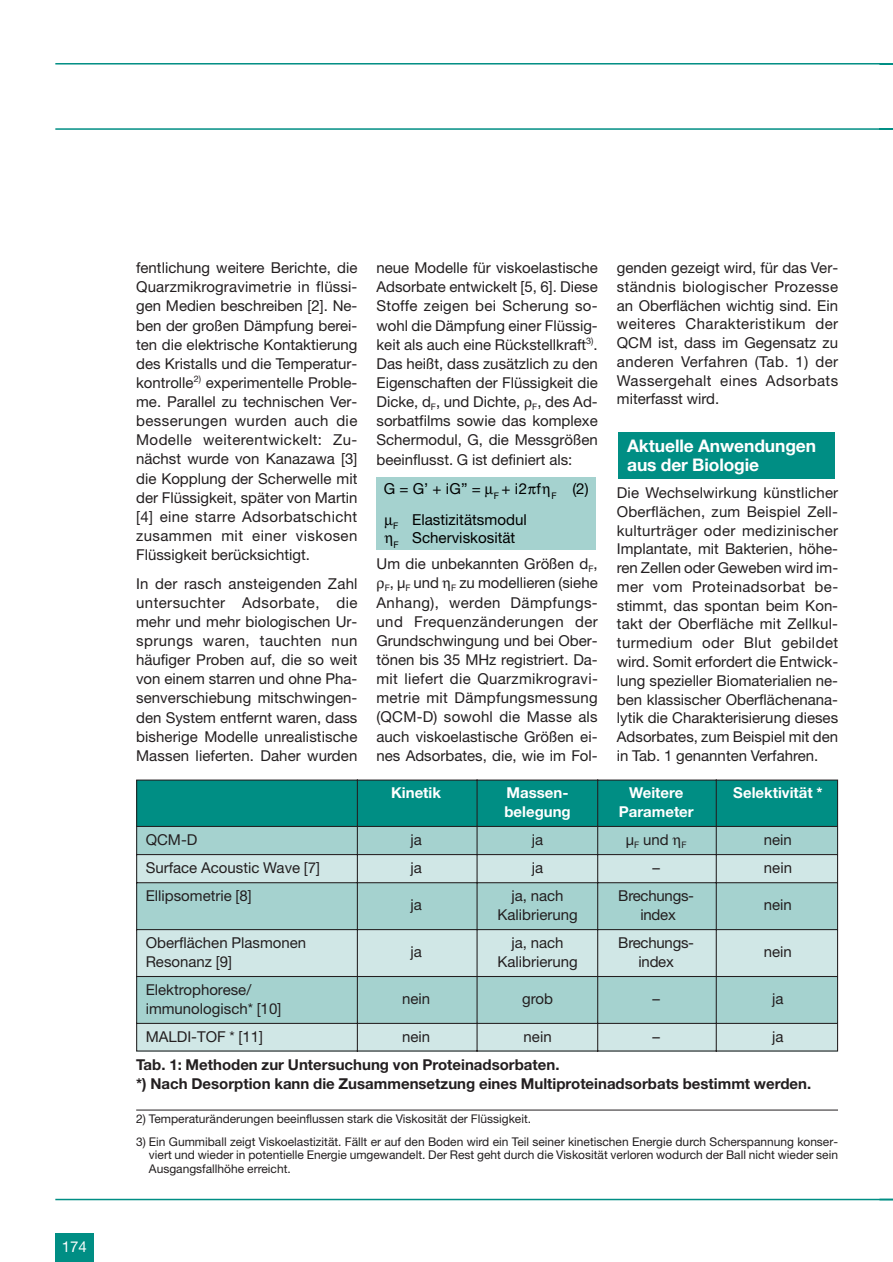
<style>
.page{position:relative;width:893px;height:1262px;background:#fff}
.page>*{position:absolute;margin:0;border:0;box-sizing:border-box;transform-origin:0 0}
.t1{font:700 17.4px/18.8px "Helvetica Neue";letter-spacing:-.005em;color:#fff}
.t2{font:15.15px/18.1px "Helvetica Neue";color:#000}
.t3{font:15px/19.2px "Helvetica Neue";color:#231f20;text-align:justify}
.t4{font:700 15px/18.8px "Helvetica Neue";color:#231f20}
.t5{font:700 15px "Helvetica Neue";color:#fff}
.t6{font:15px "Helvetica Neue";color:#fff}
.t7{font:12px/13.5px "Helvetica Neue";color:#231f20;text-align:justify}
.t8{font:9.15px/18.1px "Helvetica Neue";color:#000}
</style>
<div class="page">
<div style="left:618px;top:432px;width:217px;height:47px;background:#008e84"></div>
<div style="left:376px;top:478px;width:219px;height:72px;background:#a5d2cf"></div>
<hr style="left:55px;top:63px;width:837px;height:1px;background:#008e84">
<hr style="left:55px;top:128px;width:837px;height:2px;background:#008e84">
<hr style="left:55px;top:1198px;width:837px;height:2px;background:#008e84">
<div style="left:55px;top:1233px;width:39px;height:29px;background:#008e84"></div>
<hr style="left:136px;top:1109px;width:702px;height:1px;background:#231f20">
<svg style="left:136px;top:779px;width:703px;height:273px;background:#94c7c4"></svg>
<svg style="left:672px;top:837px;width:8px;height:11px"></svg>
<p class="t6" style="left:62px;top:1241px;width:27px">174</p>
<p class="t3" style="left:136px;top:260px;width:223px">fentlichung weitere Berichte, die Quarzmikrogravimetrie in flüssi&shy;gen Medien beschreiben [2]. Ne&shy;ben der großen Dämpfung berei&shy;ten die elektrische Kontaktierung des Kristalls und die Temperatur&shy;kontrolle<sup>2)</sup> experimentelle Proble&shy;me. Parallel zu technischen Ver&shy;besserungen wurden auch die Modelle weiterentwickelt: Zu&shy;nächst wurde von Kanazawa [3] die Kopplung der Scherwelle mit der Flüssigkeit, später von Martin [4] eine starre Adsorbatschicht zusammen mit einer viskosen Flüssigkeit berücksichtigt.</p>
<p class="t3" style="left:136px;top:575px;width:223px">In der rasch ansteigenden Zahl untersuchter Adsorbate, die mehr und mehr biologischen Ur&shy;sprungs waren, tauchten nun häufiger Proben auf, die so weit von einem starren und ohne Pha&shy;senverschiebung mitschwingen&shy;den System entfernt waren, dass bisherige Modelle unrealistische Massen lieferten. Daher wurden</p>
<p class="t3" style="left:376px;top:260px;width:223px">neue Modelle für viskoelastische Adsorbate entwickelt [5, 6]. Diese Stoffe zeigen bei Scherung so&shy;wohl die Dämpfung einer Flüssig&shy;keit als auch eine Rückstellkraft<sup>3)</sup>.<br>Das heißt, dass zusätzlich zu den Eigenschaften der Flüssigkeit die Dicke, d<sub>F</sub>, und Dichte, <sub>F</sub>, des Ad&shy;sorbatfilms sowie das komplexe Schermodul, G, die Messgrößen beeinflusst. G ist definiert als:</p>
<p class="t2" style="left:384px;top:481px;width:206px">G = G’ + iG” = <sub>F</sub> + i2 f <sub>F</sub> (2)</p>
<p class="t8" style="left:393px;top:518px;width:7px">F<br>F</p>
<p class="t2" style="left:412px;top:512px;width:116px">Elastizitätsmodul<br>Scherviskosität</p>
<p class="t3" style="left:376px;top:556px;width:223px;text-align:center">Um die unbekannten Größen d<sub>F</sub>,<br><sub>F</sub>, µ<sub>F</sub> und <sub>F</sub> zu modellieren (siehe<br>Anhang), werden Dämpfungs&shy;und Frequenzänderungen der<br>Grundschwingung und bei Ober&shy;tönen bis 35 MHz registriert. Da&shy;mit liefert die Quarzmikrogravi&shy;metrie mit Dämpfungsmessung (QCM-D) sowohl die Masse als auch viskoelastische Größen ei&shy;nes Adsorbates, die, wie im Fol-</p>
<p class="t3" style="left:617px;top:260px;width:223px;line-height:18.8px">genden gezeigt wird, für das Ver&shy;ständnis biologischer Prozesse an Oberflächen wichtig sind. Ein weiteres Charakteristikum der QCM ist, dass im Gegensatz zu anderen Verfahren (Tab. 1) der Wassergehalt eines Adsorbats miterfasst wird.</p>
<p class="t1" style="left:627px;top:438px;width:190px">Aktuelle Anwendungen aus der Biologie</p>
<p class="t3" style="left:617px;top:485px;width:223px;line-height:18.8px">Die Wechselwirkung künstlicher Oberflächen, zum Beispiel Zell&shy;kulturträger oder medizinischer Implantate, mit Bakterien, höhe&shy;ren Zellen oder Geweben wird im&shy;mer vom Proteinadsorbat be&shy;stimmt, das spontan beim Kon&shy;takt der Oberfläche mit Zellkul&shy;turmedium oder Blut gebildet wird. Somit erfordert die Entwick&shy;lung spezieller Biomaterialien ne&shy;ben klassischer Oberflächenana&shy;lytik die Charakterisierung dieses Adsorbates, zum Beispiel mit den in Tab. 1 genannten Verfahren.</p>
<p class="t5" style="left:391px;top:787px;width:51px">Kinetik</p>
<p class="t5" style="left:506px;top:787px;width:63px">Massen-</p>
<p class="t5" style="left:629px;top:787px;width:56px">Weitere</p>
<p class="t5" style="left:733px;top:787px;width:91px">Selektivität *</p>
<p class="t5" style="left:504px;top:806px;width:68px">belegung</p>
<p class="t5" style="left:618px;top:806px;width:76px">Parameter</p>
<p class="t3" style="left:146px;top:831px;width:53px">QCM-D</p>
<p class="t3" style="left:410px;top:831px;width:13px">ja</p>
<p class="t3" style="left:532px;top:831px;width:13px">ja</p>
<p class="t3" style="left:625px;top:831px;width:62px">µ<sub>F</sub> und <sub>F</sub></p>
<p class="t3" style="left:763px;top:831px;width:30px">nein</p>
<p class="t3" style="left:146px;top:860px;width:176px">Surface Acoustic Wave [7]</p>
<p class="t3" style="left:410px;top:860px;width:13px">ja</p>
<p class="t3" style="left:532px;top:860px;width:13px">ja</p>
<p class="t3" style="left:652px;top:860px;width:9px">–</p>
<p class="t3" style="left:764px;top:860px;width:30px">nein</p>
<p class="t3" style="left:146px;top:888px;width:107px">Ellipsometrie [8]</p>
<p class="t3" style="left:511px;top:888px;width:54px">ja, nach</p>
<p class="t3" style="left:618px;top:888px;width:77px">Brechungs-</p>
<p class="t3" style="left:410px;top:897px;width:13px">ja</p>
<p class="t3" style="left:763px;top:897px;width:30px">nein</p>
<p class="t3" style="left:497px;top:906px;width:82px">Kalibrierung</p>
<p class="t3" style="left:640px;top:906px;width:37px">index</p>
<p class="t3" style="left:146px;top:935px;width:162px">Oberflächen Plasmonen</p>
<p class="t3" style="left:511px;top:935px;width:54px">ja, nach</p>
<p class="t3" style="left:618px;top:935px;width:77px">Brechungs-</p>
<p class="t3" style="left:410px;top:944px;width:13px">ja</p>
<p class="t3" style="left:763px;top:944px;width:30px">nein</p>
<p class="t3" style="left:146px;top:953px;width:88px">Resonanz [9]</p>
<p class="t3" style="left:497px;top:953px;width:82px">Kalibrierung</p>
<p class="t3" style="left:638px;top:953px;width:37px">index</p>
<p class="t3" style="left:146px;top:981px;width:107px">Elektrophorese/</p>
<p class="t3" style="left:402px;top:990px;width:30px">nein</p>
<p class="t3" style="left:522px;top:990px;width:32px">grob</p>
<p class="t3" style="left:652px;top:990px;width:9px">–</p>
<p class="t3" style="left:772px;top:990px;width:13px">ja</p>
<p class="t3" style="left:146px;top:996px;width:137px;line-height:28.2px">immunologisch* [10]<br>MALDI-TOF * [11]</p>
<p class="t3" style="left:402px;top:1028px;width:30px">nein</p>
<p class="t3" style="left:523px;top:1028px;width:30px">nein</p>
<p class="t3" style="left:652px;top:1028px;width:9px">–</p>
<p class="t3" style="left:772px;top:1028px;width:13px">ja</p>
<p class="t4" style="left:136px;top:1057px;width:676px">Tab. 1: Methoden zur Untersuchung von Proteinadsorbaten.<br>*) Nach Desorption kann die Zusammensetzung eines Multiproteinadsorbats bestimmt werden.</p>
<p class="t7" style="left:136px;top:1113px;width:396px">2) Temperaturänderungen beeinflussen stark die Viskosität der Flüssigkeit.</p>
<p class="t7" style="left:149px;top:1136px;width:690px;text-indent:-13px">3) Ein Gummiball zeigt Viskoelastizität. Fällt er auf den Boden wird ein Teil seiner kinetischen Energie durch Scherspannung konser&shy;viert und wieder in potentielle Energie umgewandelt. Der Rest geht durch die Viskosität verloren wodurch der Ball nicht wieder sein Ausgangsfallhöhe erreicht.</p>
</div>
